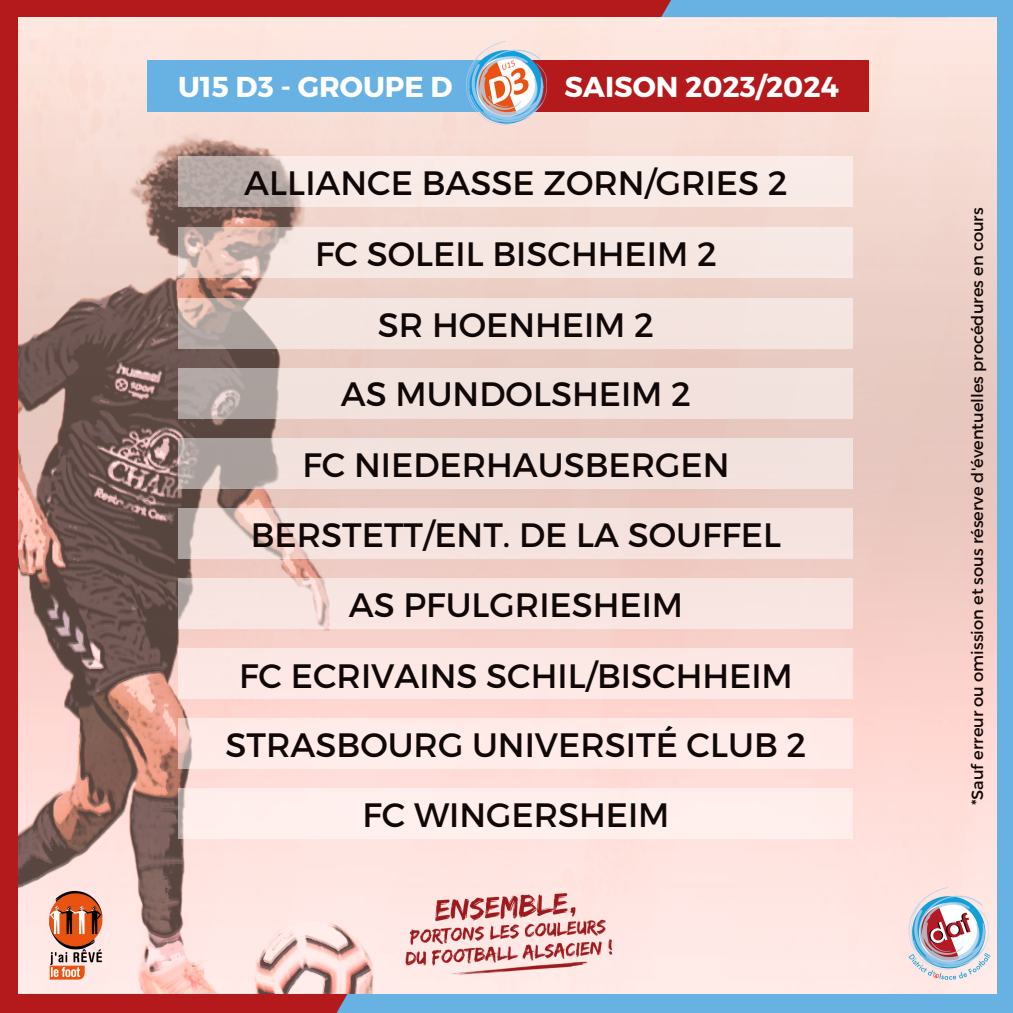
<style>
.page{position:relative;width:1013px;height:1013px;background:#fff}
.page>*{position:absolute;margin:0;border:0;box-sizing:border-box;transform-origin:0 0}
.t1{font:33.75px "Montserrat";color:#100808}
.t2{font:700 28.75px "Montserrat";color:#fff}
.t3{font:16.25px "Montserrat";color:#100808}
</style>
<div class="page">
<img style="left:19px;top:17px;width:978px;height:977px">
<div style="left:997px;top:0;width:15px;height:1012px;background:#67b2e3"></div>
<div style="left:171px;top:994px;width:841px;height:18px;background:#67b2e3"></div>
<div style="left:0;top:0;width:892px;height:17px;background:#b4191c"></div>
<div style="left:661px;top:0;width:287px;height:17px;background:#67b2e3"></div>
<div style="left:895px;top:0;width:117px;height:17px;background:#67b2e3"></div>
<div style="left:0;top:0;width:18px;height:1012px;background:#b4191c"></div>
<div style="left:181px;top:994px;width:166px;height:18px;background:#b4191c"></div>
<div style="left:0;top:994px;width:275px;height:18px;background:#b4191c"></div>
<img style="left:907px;top:886px;width:83px;height:96px">
<img style="left:392px;top:888px;width:221px;height:91px">
<img style="left:44px;top:887px;width:63px;height:95px">
<div style="left:147px;top:61px;width:356px;height:51px;background:#67b2e3"></div>
<div style="left:506px;top:61px;width:363px;height:51px;background:#b4191c"></div>
<img style="left:459px;top:35px;width:94px;height:95px">
<svg style="left:179px;top:156px;width:674px;height:51px;background:#eddfdb"></svg>
<svg style="left:179px;top:227px;width:674px;height:51px;background:#f1e0dc"></svg>
<svg style="left:179px;top:298px;width:674px;height:51px;background:#ecddd8"></svg>
<svg style="left:179px;top:368px;width:674px;height:51px;background:#e8d9d5"></svg>
<svg style="left:179px;top:438px;width:674px;height:51px;background:#e8d9d5"></svg>
<svg style="left:179px;top:508px;width:674px;height:51px;background:#f2dfdb"></svg>
<div style="left:179px;top:578px;width:674px;height:51px;background:#f8e5e2"></div>
<div style="left:179px;top:648px;width:674px;height:51px;background:#fce8e5"></div>
<div style="left:179px;top:718px;width:674px;height:51px;background:#ffebe9"></div>
<div style="left:179px;top:788px;width:674px;height:51px;background:#ffefed"></div>
<p class="t2" style="left:178px;top:68px;width:276px">U15 D3 - GROUPE D</p>
<p class="t2" style="left:564px;top:68px;width:276px">SAISON 2023/2024</p>
<p class="t1" style="left:244px;top:161px;width:545px">ALLIANCE BASSE ZORN/GRIES 2</p>
<p class="t1" style="left:315px;top:232px;width:403px">FC SOLEIL BISCHHEIM 2</p>
<p class="t1" style="left:378px;top:303px;width:278px">SR HOENHEIM 2</p>
<p class="t1" style="left:341px;top:372px;width:352px">AS MUNDOLSHEIM 2</p>
<p class="t1" style="left:302px;top:442px;width:428px">FC NIEDERHAUSBERGEN</p>
<p class="t1" style="left:251px;top:512px;width:532px">BERSTETT/ENT. DE LA SOUFFEL</p>
<p class="t1" style="left:349px;top:583px;width:336px">AS PFULGRIESHEIM</p>
<p class="t1" style="left:239px;top:654px;width:555px">FC ECRIVAINS SCHIL/BISCHHEIM</p>
<p class="t1" style="left:225px;top:723px;width:582px">STRASBOURG UNIVERSITÉ CLUB 2</p>
<p class="t1" style="left:362px;top:793px;width:308px">FC WINGERSHEIM</p>
<p class="t3" style="left:966px;top:805px;width:599px;rotate:-90deg">*Sauf erreur ou omission et sous réserve d'éventuelles procédures en cours</p>
</div>
